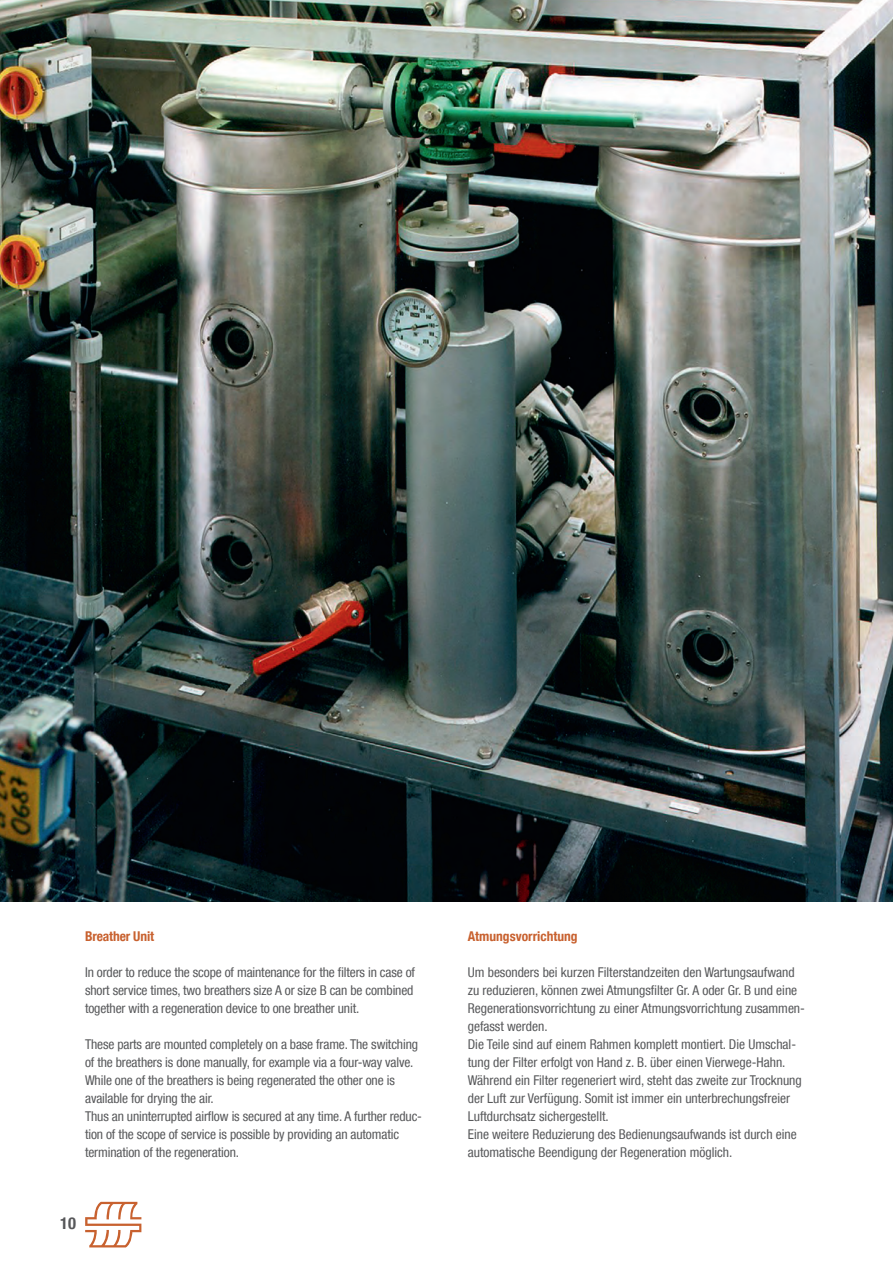
<style>
.page{position:relative;width:893px;height:1263px;background:#fff}
.page>*{position:absolute;margin:0;border:0;box-sizing:border-box;transform-origin:0 0}
.t1{font:700 condensed 16.5px "Helvetica Neue LT Com";color:#57585a}
.t2{font:condensed 13.5px/18px "Helvetica Neue LT Com";color:#57585a}
.t3{font:700 condensed 13.5px "Helvetica Neue LT Com";color:#c8612f}
</style>
<div class="page">
<svg style="left:85px;top:1202px;width:56px;height:45px"></svg>
<img style="left:0;top:0;width:893px;height:901px">
<p class="t3" style="left:85px;top:928px;width:71px">Breather Unit</p>
<p class="t2" style="left:85px;top:963px;width:332px;text-align:justify">In order to reduce the scope of maintenance for the filters in case of short service times, two breathers size A or size B can be combined together with a regeneration device to one breather unit.</p>
<p class="t2" style="left:85px;top:1035px;width:338px">These parts are mounted completely on a base frame. The switching of the breathers is done manually, for example via a four-way valve.<br>While one of the breathers is being regenerated the other one is available for drying the air.<br>Thus an uninterrupted airflow is secured at any time. A further reduc&shy;tion of the scope of service is possible by providing an automatic termination of the regeneration.</p>
<p class="t1" style="left:60px;top:1213px;width:17px">10</p>
<p class="t3" style="left:468px;top:928px;width:111px">Atmungsvorrichtung</p>
<p class="t2" style="left:468px;top:963px;width:339px">Um besonders bei kurzen Filterstandzeiten den Wartungsaufwand zu reduzieren, können zwei Atmungsfilter Gr. A oder Gr. B und eine Regenerationsvorrichtung zu einer Atmungsvorrichtung zusammen&shy;gefasst werden.<br>Die Teile sind auf einem Rahmen komplett montiert. Die Umschal&shy;tung der Filter erfolgt von Hand z. B. über einen Vierwege-Hahn.<br>Während ein Filter regeneriert wird, steht das zweite zur Trocknung der Luft zur Verfügung. Somit ist immer ein unterbrechungsfreier Luftdurchsatz sichergestellt.<br>Eine weitere Reduzierung des Bedienungsaufwands ist durch eine automatische Beendigung der Regeneration möglich.</p>
</div>
